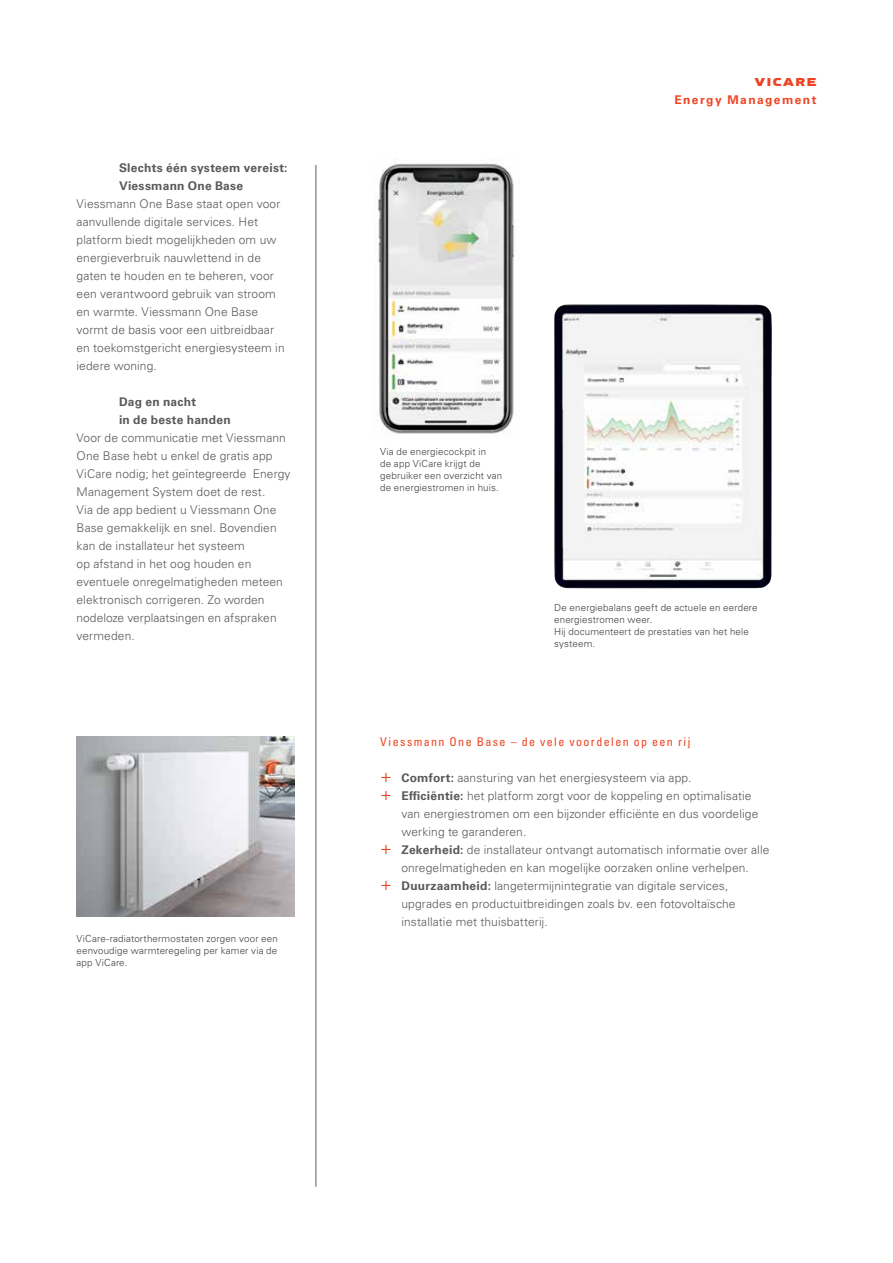
<style>
.page{position:relative;width:893px;height:1263px;background:#fff}
.page>*{position:absolute;margin:0;border:0;box-sizing:border-box;transform-origin:0 0}
.t1{font:300 12px/18px "Univers LTCYR 45";letter-spacing:.01em;color:#58595b}
.t2{font:700 12px/18px "Univers LTCYR 65";letter-spacing:.025em;color:#58595b}
.t3{font:condensed 12px "Univers LTCYR 57";letter-spacing:.115em;color:#ef4423}
.t4{font:700 12px "Univers LTCYR 65";letter-spacing:.12em;color:#ef4423}
.t5{font:700 12px "Viessmann Wide";letter-spacing:.11em;color:#ef4423}
.t6{font:300 9.75px/12px "Univers LTCYR 45";letter-spacing:.015em;color:#414042}
.s1{font-size:18px;color:#ef4423}
.s2{font-family:"Univers LTCYR 65";font-weight:700}
</style>
<div class="page">
<img style="left:77px;top:737px;width:217px;height:180px">
<img style="left:375px;top:163px;width:140px;height:271px">
<hr style="left:316px;top:165px;width:1px;height:1022px;background:#58595b">
<img style="left:554px;top:304px;width:218px;height:285px">
<p class="t2" style="left:119px;top:159px;width:170px">Slechts één systeem vereist:<br>Viessmann One Base</p>
<p class="t1" style="left:77px;top:195px;width:210px">Viessmann One Base staat open voor aanvullende digitale services. Het platform biedt mogelijkheden om uw energieverbruik nauwlettend in de gaten te houden en te beheren, voor een verantwoord gebruik van stroom en warmte. Viessmann One Base vormt de basis voor een uitbreidbaar en toekomstgericht energiesysteem in iedere woning.</p>
<p class="t2" style="left:119px;top:393px;width:113px">Dag en nacht<br>in de beste handen</p>
<p class="t1" style="left:77px;top:429px;width:216px">Voor de communicatie met Viessmann<br>One Base hebt u enkel de gratis app<br>ViCare nodig; het geïntegreerde Energy<br>Management System doet de rest.<br>Via de app bedient u Viessmann One<br>Base gemakkelijk en snel. Bovendien kan de installateur het systeem<br>op afstand in het oog houden en eventuele onregelmatigheden meteen elektronisch corrigeren. Zo worden nodeloze verplaatsingen en afspraken vermeden.</p>
<p class="t6" style="left:77px;top:932px;width:203px;text-align:justify">ViCare-radiatorthermostaten zorgen voor een eenvoudige warmteregeling per kamer via de app ViCare.</p>
<p class="t5" style="left:755px;top:74px;width:63px">VICARE</p>
<p class="t4" style="left:674px;top:91px;width:144px">Energy Management</p>
<p class="t6" style="left:380px;top:446px;width:124px">Via de energiecockpit in<br>de app ViCare krijgt de gebruiker een overzicht van de energiestromen in huis.</p>
<p class="t6" style="left:554px;top:601px;width:205px">De energiebalans geeft de actuele en eerdere energiestromen weer.<br>Hij documenteert de prestaties van het hele systeem.</p>
<p class="t3" style="left:380px;top:734px;width:312px">Viessmann One Base – de vele voordelen op een rij</p>
<p class="t1" style="left:380px;top:769px;width:313px"><span class="s1">+</span> <span class="s2">Comfort:</span> aansturing van het energiesysteem via app.</p>
<p class="t1" style="left:380px;top:787px;width:373px"><span class="s1">+</span> <span class="s2">Efficiëntie:</span> het platform zorgt voor de koppeling en optimalisatie</p>
<p class="t1" style="left:401px;top:805px;width:358px">van energiestromen om een bijzonder efficiënte en dus voordelige</p>
<p class="t1" style="left:401px;top:823px;width:126px">werking te garanderen.</p>
<p class="t1" style="left:380px;top:841px;width:391px"><span class="s1">+</span> <span class="s2">Zekerheid:</span> de installateur ontvangt automatisch informatie over alle</p>
<p class="t1" style="left:401px;top:859px;width:349px">onregelmatigheden en kan mogelijke oorzaken online verhelpen.</p>
<p class="t1" style="left:380px;top:877px;width:350px"><span class="s1">+</span> <span class="s2">Duurzaamheid:</span> langetermijnintegratie van digitale services,</p>
<p class="t1" style="left:401px;top:895px;width:336px">upgrades en productuitbreidingen zoals bv. een fotovoltaïsche</p>
<p class="t1" style="left:401px;top:913px;width:148px">installatie met thuisbatterij.</p>
</div>
